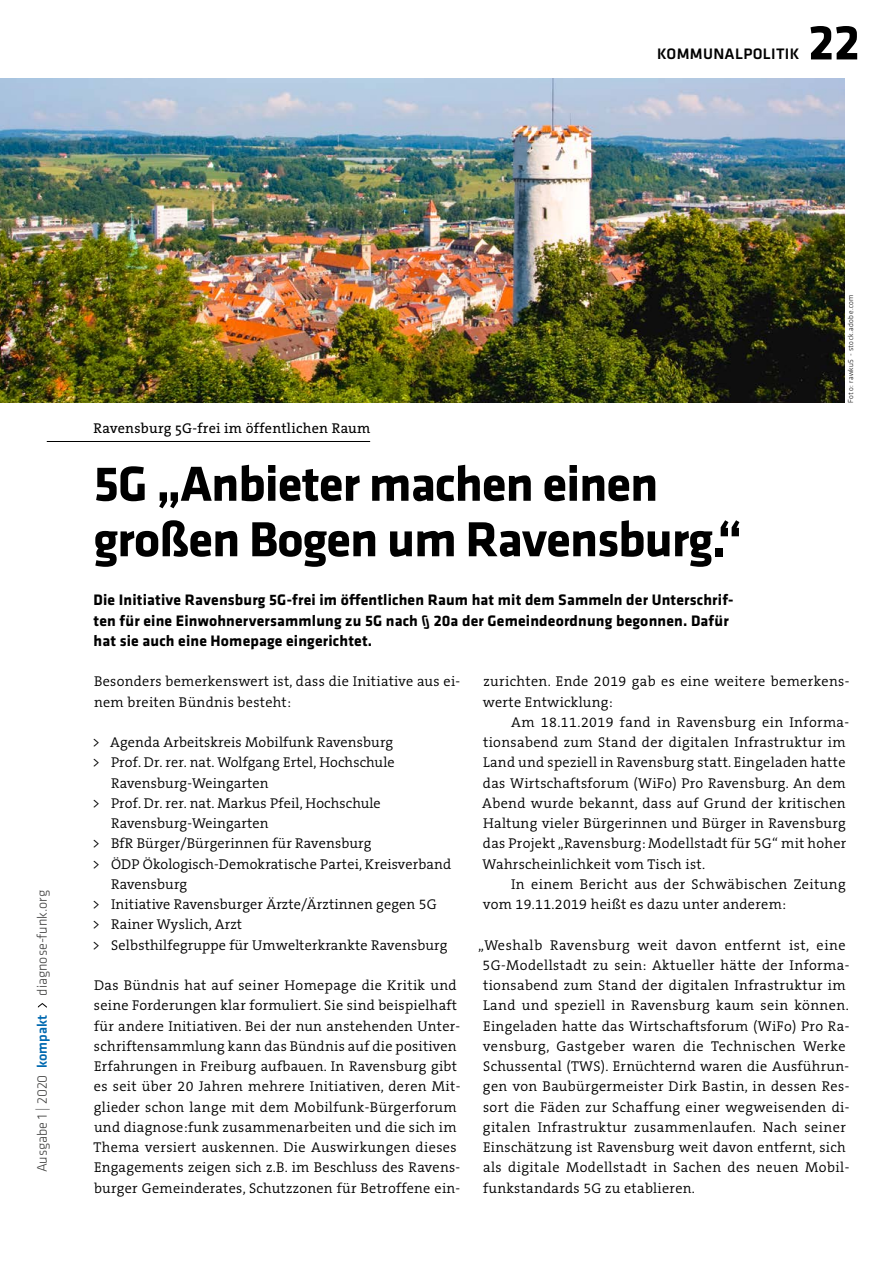
<style>
.page{position:relative;width:893px;height:1263px;background:#fff}
.page>*{position:absolute;margin:0;border:0;box-sizing:border-box;transform-origin:0 0}
.t1{font:700 51px/55.5px "Klavika Basic";letter-spacing:-.02em;color:#000}
.t2{font:700 15.75px/20.2px "Klavika Basic";letter-spacing:.01em;color:#000}
.t3{font:500 15.75px "Klavika Basic";letter-spacing:.02em;color:#000}
.t4{font:300 14.25px/20.2px "The Serif B W4";letter-spacing:.02em;color:#000}
.t5{font:300 14.25px "Klavika Basic";color:#3c3c3b}
.t6{font:14.25px "The Serif HP5 Plain";letter-spacing:.02em;color:#000}
.t7{font:300 7.5px "Klavika Basic";letter-spacing:.05em;color:#000}
.s1{font-weight:500;color:#0069b0}
</style>
<div class="page">
<img style="left:0;top:79px;width:845px;height:324px">
<svg style="left:38px;top:1003px;width:9px;height:5px"></svg>
<hr style="left:47px;top:441px;width:323px;height:1px;background:#000">
<p class="t3" style="left:657px;top:43px;width:144px">KOMMUNALPOLITIK</p>
<h1 class="t1" style="left:808px;top:13px;width:53px">22</h1>
<p class="t5" style="left:34px;top:996px;width:107px;rotate:-90deg">diagnose-funk.org</p>
<p class="t5" style="left:34px;top:1172px;width:159px;rotate:-90deg">Ausgabe 1 | 2020 <span class="s1">kompakt</span></p>
<p class="t6" style="left:94px;top:418px;width:278px">Ravensburg 5G-frei im öffentlichen Raum</p>
<h1 class="t1" style="left:94px;top:454px;width:650px">5G „Anbieter machen einen großen Bogen um Ravensburg.“</h1>
<p class="t2" style="left:94px;top:589px;width:641px">Die Initiative Ravensburg 5G-frei im öffentlichen Raum hat mit dem Sammeln der Unterschrif&shy;ten für eine Einwohnerversammlung zu 5G nach § 20a der Gemeindeordnung begonnen. Dafür hat sie auch eine Homepage eingerichtet.</p>
<p class="t7" style="left:846px;top:403px;width:110px;rotate:-90deg">Foto: rawku5 - stock.adobe.com</p>
<p class="t4" style="left:94px;top:671px;width:368px">Besonders bemerkenswert ist, dass die Initiative aus ei&shy;nem breiten Bündnis besteht:</p>
<p class="t4" style="left:92px;top:732px;width:303px">&gt; Agenda Arbeitskreis Mobilfunk Ravensburg</p>
<p class="t4" style="left:92px;top:752px;width:304px">&gt; Prof. Dr. rer. nat. Wolfgang Ertel, Hochschule</p>
<p class="t4" style="left:111px;top:773px;width:159px">Ravensburg-Weingarten</p>
<p class="t4" style="left:92px;top:793px;width:290px">&gt; Prof. Dr. rer. nat. Markus Pfeil, Hochschule</p>
<p class="t4" style="left:111px;top:813px;width:159px">Ravensburg-Weingarten</p>
<p class="t4" style="left:92px;top:833px;width:281px">&gt; BfR Bürger/Bürgerinnen für Ravensburg</p>
<p class="t4" style="left:92px;top:854px;width:360px">&gt; ÖDP Ökologisch-Demokratische Partei, Kreisverband</p>
<p class="t4" style="left:111px;top:874px;width:78px">Ravensburg</p>
<p class="t4" style="left:92px;top:894px;width:346px">&gt; Initiative Ravensburger Ärzte/Ärztinnen gegen 5G</p>
<p class="t4" style="left:92px;top:914px;width:151px">&gt; Rainer Wyslich, Arzt</p>
<p class="t4" style="left:92px;top:935px;width:357px">&gt; Selbsthilfegruppe für Umwelterkrankte Ravensburg</p>
<p class="t4" style="left:94px;top:975px;width:368px">Das Bündnis hat auf seiner Homepage die Kritik und seine Forderungen klar formuliert. Sie sind beispielhaft für andere Initiativen. Bei der nun anstehenden Unter&shy;schriftensammlung kann das Bündnis auf die positiven Erfahrungen in Freiburg aufbauen. In Ravensburg gibt es seit über 20 Jahren mehrere Initiativen, deren Mit&shy;glieder schon lange mit dem Mobilfunk-Bürgerforum und diagnose:funk zusammenarbeiten und die sich im Thema versiert auskennen. Die Auswirkungen dieses Engagements zeigen sich z.B. im Beschluss des Ravens&shy;burger Gemeinderates, Schutzzonen für Betroffene ein-</p>
<p class="t4" style="left:483px;top:671px;width:368px">zurichten. Ende 2019 gab es eine weitere bemerkens&shy;werte Entwicklung:</p>
<p class="t4" style="left:482px;top:712px;width:369px;text-indent:29px">Am 18.11.2019 fand in Ravensburg ein Informa&shy;tionsabend zum Stand der digitalen Infrastruktur im Land und speziell in Ravensburg statt. Eingeladen hatte das Wirtschaftsforum (WiFo) Pro Ravensburg. An dem Abend wurde bekannt, dass auf Grund der kritischen Haltung vieler Bürgerinnen und Bürger in Ravensburg das Projekt „Ravensburg: Modellstadt für 5G“ mit hoher Wahrscheinlichkeit vom Tisch ist.</p>
<p class="t4" style="left:483px;top:874px;width:364px;text-indent:28px">In einem Bericht aus der Schwäbischen Zeitung vom 19.11.2019 heißt es dazu unter anderem:</p>
<p class="t4" style="left:483px;top:935px;width:368px;text-indent:-4px">„Weshalb Ravensburg weit davon entfernt ist, eine 5G-Modellstadt zu sein: Aktueller hätte der Informa&shy;tionsabend zum Stand der digitalen Infrastruktur im Land und speziell in Ravensburg kaum sein können.<br>Eingeladen hatte das Wirtschaftsforum (WiFo) Pro Ra&shy;vensburg, Gastgeber waren die Technischen Werke Schussental (TWS). Ernüchternd waren die Ausführun&shy;gen von Baubürgermeister Dirk Bastin, in dessen Res&shy;sort die Fäden zur Schaffung einer wegweisenden di&shy;gitalen Infrastruktur zusammenlaufen. Nach seiner Einschätzung ist Ravensburg weit davon entfernt, sich als digitale Modellstadt in Sachen des neuen Mobil&shy;funkstandards 5G zu etablieren.</p>
</div>
